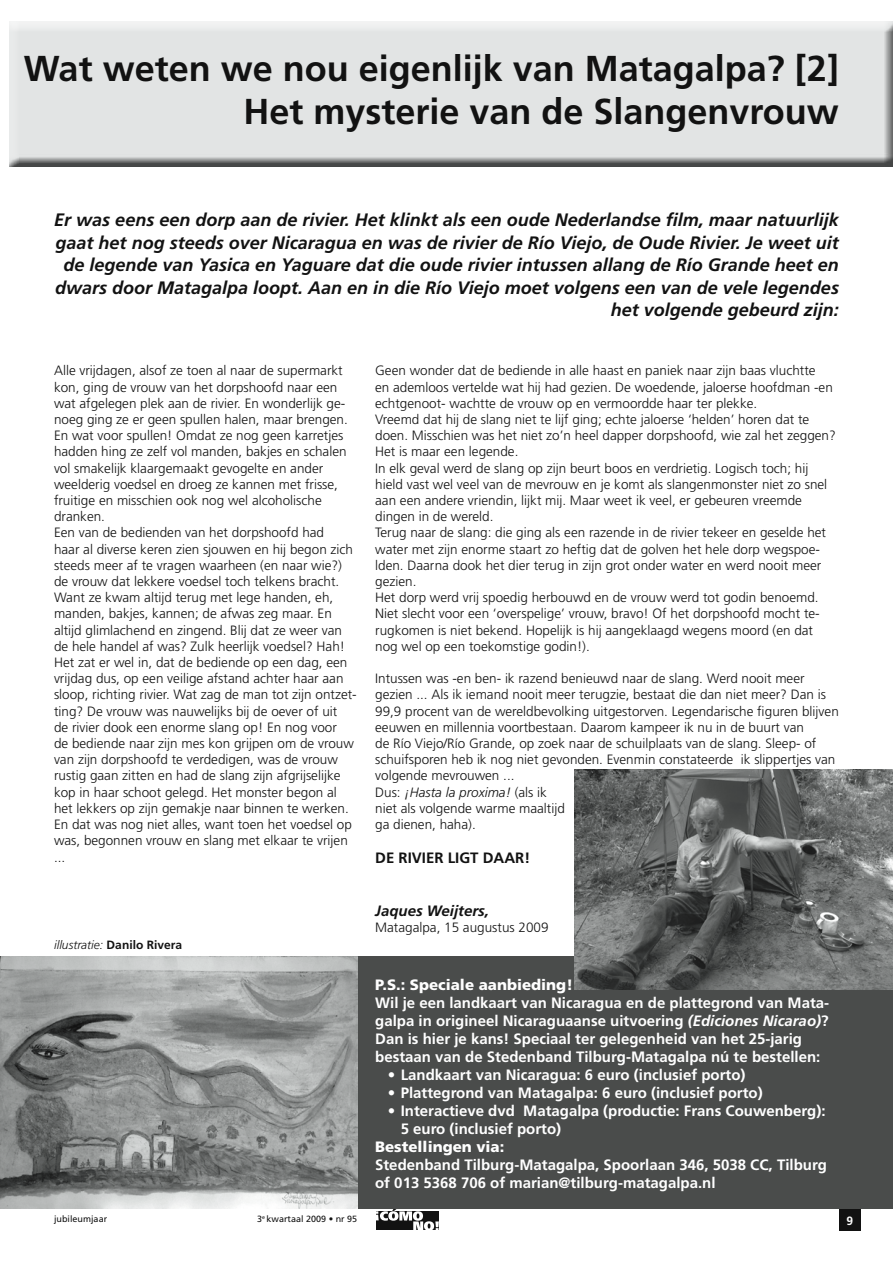
<style>
.page{position:relative;width:893px;height:1263px;background:#fff}
.page>*{position:absolute;margin:0;border:0;box-sizing:border-box;transform-origin:0 0}
.t1{font:700 36px/43.2px "Frutiger";color:#121212;text-align:right}
.t2{font:italic 700 18px/22.5px "Frutiger";color:#121212;text-align:right}
.t3{font:700 15px/18px "Frutiger";color:#fff}
.t4{font:900 15px "Frutiger";color:#fff}
.t5{font:700 15px "Frutiger";color:#121212}
.t6{font:italic 700 15px "Frutiger";color:#121212}
.t7{font:300 13.5px/16.2px "Frutiger";color:#121212}
.t8{font:italic 300 12px "Frutiger";color:#121212}
.t9{font:700 12px "Frutiger";color:#fff}
.t10{font:9px "Frutiger";color:#121212}
.t11{font:5.25px "Frutiger";color:#121212}
.s1{font-style:italic}
.s2{font-weight:700;font-style:normal}
</style>
<div class="page">
<div style="left:357px;top:956px;width:536px;height:253px;background:#4a4c4b"></div>
<div style="left:839px;top:1209px;width:21px;height:21px;background:#121212"></div>
<svg style="left:376px;top:1209px;width:63px;height:21px"></svg>
<div style="left:7px;top:21px;width:886px;height:148px;background:#121212;opacity:.75"></div>
<img style="left:1px;top:957px;width:356px;height:252px">
<img style="left:574px;top:769px;width:319px;height:220px">
<h1 class="t1" style="left:24px;top:47px;width:816px">Wat weten we nou eigenlijk van Matagalpa? [2]<br>Het mysterie van de Slangenvrouw</h1>
<p class="t2" style="left:54px;top:209px;width:786px">Er was eens een dorp aan de rivier. Het klinkt als een oude Nederlandse film, maar natuurlijk gaat het nog steeds over Nicaragua en was de rivier de Río Viejo, de Oude Rivier. Je weet uit de legende van Yasica en Yaguare dat die oude rivier intussen allang de Río Grande heet en dwars door Matagalpa loopt. Aan en in die Río Viejo moet volgens een van de vele legendes het volgende gebeurd zijn:</p>
<p class="t7" style="left:54px;top:363px;width:304px">Alle vrijdagen, alsof ze toen al naar de supermarkt kon, ging de vrouw van het dorpshoofd naar een wat afgelegen plek aan de rivier. En wonderlijk ge&shy;noeg ging ze er geen spullen halen, maar brengen.<br>En wat voor spullen! Omdat ze nog geen karretjes hadden hing ze zelf vol manden, bakjes en schalen vol smakelijk klaargemaakt gevogelte en ander weelderig voedsel en droeg ze kannen met frisse, fruitige en misschien ook nog wel alcoholische dranken.<br>Een van de bedienden van het dorpshoofd had<br>haar al diverse keren zien sjouwen en hij begon zich steeds meer af te vragen waarheen (en naar wie?) de vrouw dat lekkere voedsel toch telkens bracht.<br>Want ze kwam altijd terug met lege handen, eh, manden, bakjes, kannen; de afwas zeg maar. En altijd glimlachend en zingend. Blij dat ze weer van de hele handel af was? Zulk heerlijk voedsel? Hah!<br>Het zat er wel in, dat de bediende op een dag, een vrijdag dus, op een veilige afstand achter haar aan sloop, richting rivier. Wat zag de man tot zijn ontzet&shy;ting? De vrouw was nauwelijks bij de oever of uit<br>de rivier dook een enorme slang op! En nog voor<br>de bediende naar zijn mes kon grijpen om de vrouw van zijn dorpshoofd te verdedigen, was de vrouw rustig gaan zitten en had de slang zijn afgrijselijke kop in haar schoot gelegd. Het monster begon al het lekkers op zijn gemakje naar binnen te werken.<br>En dat was nog niet alles, want toen het voedsel op was, begonnen vrouw en slang met elkaar te vrijen ...</p>
<p class="t7" style="left:375px;top:363px;width:462px">Geen wonder dat de bediende in alle haast en paniek naar zijn baas vluchtte<br>en ademloos vertelde wat hij had gezien. De woedende, jaloerse hoofdman -en echtgenoot- wachtte de vrouw op en vermoordde haar ter plekke.<br>Vreemd dat hij de slang niet te lijf ging; echte jaloerse ‘helden’ horen dat te doen. Misschien was het niet zo’n heel dapper dorpshoofd, wie zal het zeggen?<br>Het is maar een legende.<br>In elk geval werd de slang op zijn beurt boos en verdrietig. Logisch toch; hij hield vast wel veel van de mevrouw en je komt als slangenmonster niet zo snel aan een andere vriendin, lijkt mij. Maar weet ik veel, er gebeuren vreemde dingen in de wereld.<br>Terug naar de slang: die ging als een razende in de rivier tekeer en geselde het water met zijn enorme staart zo heftig dat de golven het hele dorp wegspoe&shy;lden. Daarna dook het dier terug in zijn grot onder water en werd nooit meer gezien.<br>Het dorp werd vrij spoedig herbouwd en de vrouw werd tot godin benoemd.<br>Niet slecht voor een ‘overspelige’ vrouw, bravo! Of het dorpshoofd mocht te&shy;rugkomen is niet bekend. Hopelijk is hij aangeklaagd wegens moord (en dat nog wel op een toekomstige godin!).</p>
<p class="t7" style="left:375px;top:671px;width:465px">Intussen was -en ben- ik razend benieuwd naar de slang. Werd nooit meer gezien ... Als ik iemand nooit meer terugzie, bestaat die dan niet meer? Dan is 99,9 procent van de wereldbevolking uitgestorven. Legendarische figuren blijven eeuwen en millennia voortbestaan. Daarom kampeer ik nu in de buurt van<br>de Río Viejo/Río Grande, op zoek naar de schuilplaats van de slang. Sleep- of schuifsporen heb ik nog niet gevonden. Evenmin constateerde ik slippertjes van volgende mevrouwen ...<br>Dus: <span class="s1">¡Hasta la proxima!</span> (als ik<br>niet als volgende warme maaltijd<br>ga dienen, haha).</p>
<p class="t5" style="left:375px;top:849px;width:157px">DE RIVIER LIGT DAAR!</p>
<p class="t8" style="left:54px;top:938px;width:130px">illustratie: <span class="s2">Danilo Rivera</span></p>
<p class="t6" style="left:375px;top:901px;width:115px">Jaques Weijters,</p>
<p class="t7" style="left:375px;top:919px;width:175px">Matagalpa, 15 augustus 2009</p>
<p class="t4" style="left:375px;top:976px;width:199px">P.S.: Speciale aanbieding!</p>
<p class="t3" style="left:375px;top:994px;width:456px">Wil je een landkaart van Nicaragua en de plattegrond van Mata&shy;galpa in origineel Nicaraguaanse uitvoering <span class="s1">(Ediciones Nicarao)</span>?<br>Dan is hier je kans! Speciaal ter gelegenheid van het 25-jarig bestaan van de Stedenband Tilburg-Matagalpa nú te bestellen:</p>
<p class="t3" style="left:388px;top:1066px;width:359px">• Landkaart van Nicaragua: 6 euro (inclusief porto)</p>
<p class="t3" style="left:388px;top:1084px;width:376px">• Plattegrond van Matagalpa: 6 euro (inclusief porto)</p>
<p class="t3" style="left:401px;top:1102px;width:426px;text-indent:-13px">• Interactieve dvd Matagalpa (productie: Frans Couwenberg):<br>5 euro (inclusief porto)</p>
<p class="t4" style="left:375px;top:1138px;width:131px">Bestellingen via:</p>
<p class="t3" style="left:375px;top:1156px;width:453px">Stedenband Tilburg-Matagalpa, Spoorlaan 346, 5038 CC, Tilburg of 013 5368 706 of marian@tilburg-matagalpa.nl</p>
<p class="t10" style="left:54px;top:1214px;width:55px">jubileumjaar</p>
<p class="t10" style="left:267px;top:1214px;width:92px">kwartaal 2009 • nr 95</p>
<p class="t10" style="left:257px;top:1214px;width:7px">3</p>
<p class="t9" style="left:846px;top:1213px;width:8px">9</p>
<p class="t11" style="left:262px;top:1214px;width:4px">e</p>
</div>
